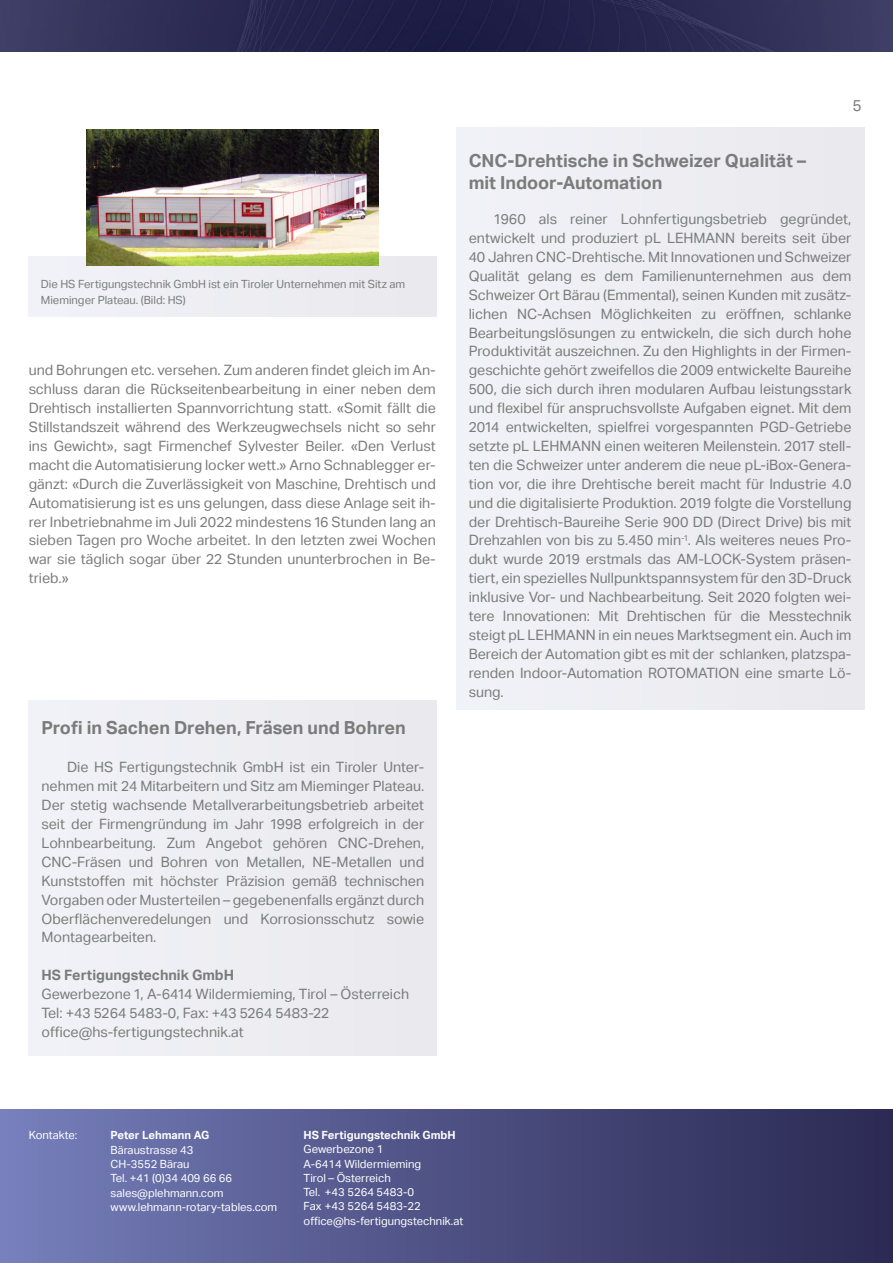
<style>
.page{position:relative;width:893px;height:1263px;background:#fff}
.page>*{position:absolute;margin:0;border:0;box-sizing:border-box;transform-origin:0 0}
.Zwischentitel{font:700 18px/21.8px "Aktiv Grotesk";color:#7a7b7a}
.t1{font:15.75px "Aktiv Grotesk";color:#7a7b7a}
.Grundtext{font:14.25px/18.9px "Aktiv Grotesk";color:#7a7b7a;text-align:justify}
.Grundtext-2{font:700 14.25px "Aktiv Grotesk";color:#7a7b7a}
.t2{font:11.25px/14.2px "Aktiv Grotesk";color:#fff}
.Legende{font:11.25px/15.8px "Aktiv Grotesk";color:#7a7b7a}
.t3{font:700 11.25px "Aktiv Grotesk";color:#fff}
</style>
<div class="page">
<img style="left:0;top:0;width:893px;height:51px">
<div style="left:0;top:1110px;width:893px;height:153px;background:linear-gradient(to right,#757eba,#2a2751)"></div>
<div style="left:456px;top:127px;width:408px;height:582px;background:#eeeef3"></div>
<div style="left:29px;top:700px;width:408px;height:356px;background:#ededf2"></div>
<div style="left:28px;top:257px;width:408px;height:60px;background:#ededf2"></div>
<img style="left:86px;top:130px;width:292px;height:135px">
<p class="Legende" style="left:41px;top:276px;width:366px">Die HS Fertigungstechnik GmbH ist ein Tiroler Unternehmen mit Sitz am<br>Mieminger Plateau. (Bild: HS)</p>
<p class="Grundtext" style="left:29px;top:361px;width:409px">und Bohrungen etc. versehen. Zum anderen findet gleich im An&shy;schluss daran die Rückseitenbearbeitung in einer neben dem Drehtisch installierten Spannvorrichtung statt. «Somit fällt die Stillstandszeit während des Werkzeugwechsels nicht so sehr ins Gewicht», sagt Firmenchef Sylvester Beiler. «Den Verlust macht die Automatisierung locker wett.» Arno Schnablegger er&shy;gänzt: «Durch die Zuverlässigkeit von Maschine, Drehtisch und Automatisierung ist es uns gelungen, dass diese Anlage seit ih&shy;rer Inbetriebnahme im Juli 2022 mindestens 16 Stunden lang an sieben Tagen pro Woche arbeitet. In den letzten zwei Wochen war sie täglich sogar über 22 Stunden ununterbrochen in Be&shy;trieb.»</p>
<p class="Zwischentitel" style="left:42px;top:717px;width:366px">Profi in Sachen Drehen, Fräsen und Bohren</p>
<p class="Grundtext" style="left:42px;top:758px;width:384px;text-indent:26px">Die HS Fertigungstechnik GmbH ist ein Tiroler Unter&shy;nehmen mit 24 Mitarbeitern und Sitz am Mieminger Plateau.<br>Der stetig wachsende Metallverarbeitungsbetrieb arbeitet seit der Firmengründung im Jahr 1998 erfolgreich in der Lohnbearbeitung. Zum Angebot gehören CNC-Drehen, CNC-Fräsen und Bohren von Metallen, NE-Metallen und Kunststoffen mit höchster Präzision gemäß technischen Vorgaben oder Musterteilen – gegebenenfalls ergänzt durch Oberflächenveredelungen und Korrosionsschutz sowie Montagearbeiten.</p>
<p class="Grundtext-2" style="left:42px;top:967px;width:194px">HS Fertigungstechnik GmbH</p>
<p class="Grundtext" style="left:42px;top:985px;width:369px">Gewerbezone 1, A-6414 Wildermieming, Tirol – Österreich</p>
<p class="Grundtext" style="left:42px;top:1004px;width:289px">Tel: +43 5264 5483-0, Fax: +43 5264 5483-22</p>
<p class="Grundtext" style="left:42px;top:1022px;width:204px">office@hs-fertigungstechnik.at</p>
<p class="t1" style="left:852px;top:96px;width:11px">5</p>
<p class="Zwischentitel" style="left:469px;top:150px;width:339px">CNC-Drehtische in Schweizer Qualität – mit Indoor-Automation</p>
<p class="Grundtext" style="left:469px;top:210px;width:384px;text-indent:26px">1960 als reiner Lohnfertigungsbetrieb gegründet, entwickelt und produziert pL LEHMANN bereits seit über 40 Jahren CNC-Drehtische. Mit Innovationen und Schweizer Qualität gelang es dem Familienunternehmen aus dem Schweizer Ort Bärau (Emmental), seinen Kunden mit zusätz&shy;lichen NC-Achsen Möglichkeiten zu eröffnen, schlanke Bearbeitungslösungen zu entwickeln, die sich durch hohe Produktivität auszeichnen. Zu den Highlights in der Firmen&shy;geschichte gehört zweifellos die 2009 entwickelte Baureihe 500, die sich durch ihren modularen Aufbau leistungsstark und flexibel für anspruchsvollste Aufgaben eignet. Mit dem 2014 entwickelten, spielfrei vorgespannten PGD-Getriebe setzte pL LEHMANN einen weiteren Meilenstein. 2017 stell&shy;ten die Schweizer unter anderem die neue pL-iBox-Genera&shy;tion vor, die ihre Drehtische bereit macht für Industrie 4.0 und die digitalisierte Produktion. 2019 folgte die Vorstellung der Drehtisch-Baureihe Serie 900 DD (Direct Drive) bis mit Drehzahlen von bis zu 5.450 min<sup>-1</sup>. Als weiteres neues Pro&shy;dukt wurde 2019 erstmals das AM-LOCK-System präsen&shy;tiert, ein spezielles Nullpunktspannsystem für den 3D-Druck inklusive Vor- und Nachbearbeitung. Seit 2020 folgten wei&shy;tere Innovationen: Mit Drehtischen für die Messtechnik steigt pL LEHMANN in ein neues Marktsegment ein. Auch im Bereich der Automation gibt es mit der schlanken, platzspa&shy;renden Indoor-Automation ROTOMATION eine smarte Lö&shy;sung.</p>
<p class="t2" style="left:29px;top:1128px;width:50px">Kontakte:</p>
<p class="t3" style="left:111px;top:1129px;width:100px">Peter Lehmann AG</p>
<p class="t2" style="left:111px;top:1142px;width:168px">Bäraustrasse 43<br>CH-3552 Bärau<br>Tel. +41 (0)34 409 66 66 sales@plehmann.com www.lehmann-rotary-tables.com</p>
<p class="t3" style="left:304px;top:1129px;width:154px">HS Fertigungstechnik GmbH</p>
<p class="t2" style="left:304px;top:1142px;width:161px">Gewerbezone 1<br>A-6414 Wildermieming<br>Tirol – Österreich<br>Tel. +43 5264 5483-0<br>Fax +43 5264 5483-22 office@hs-fertigungstechnik.at</p>
</div>
